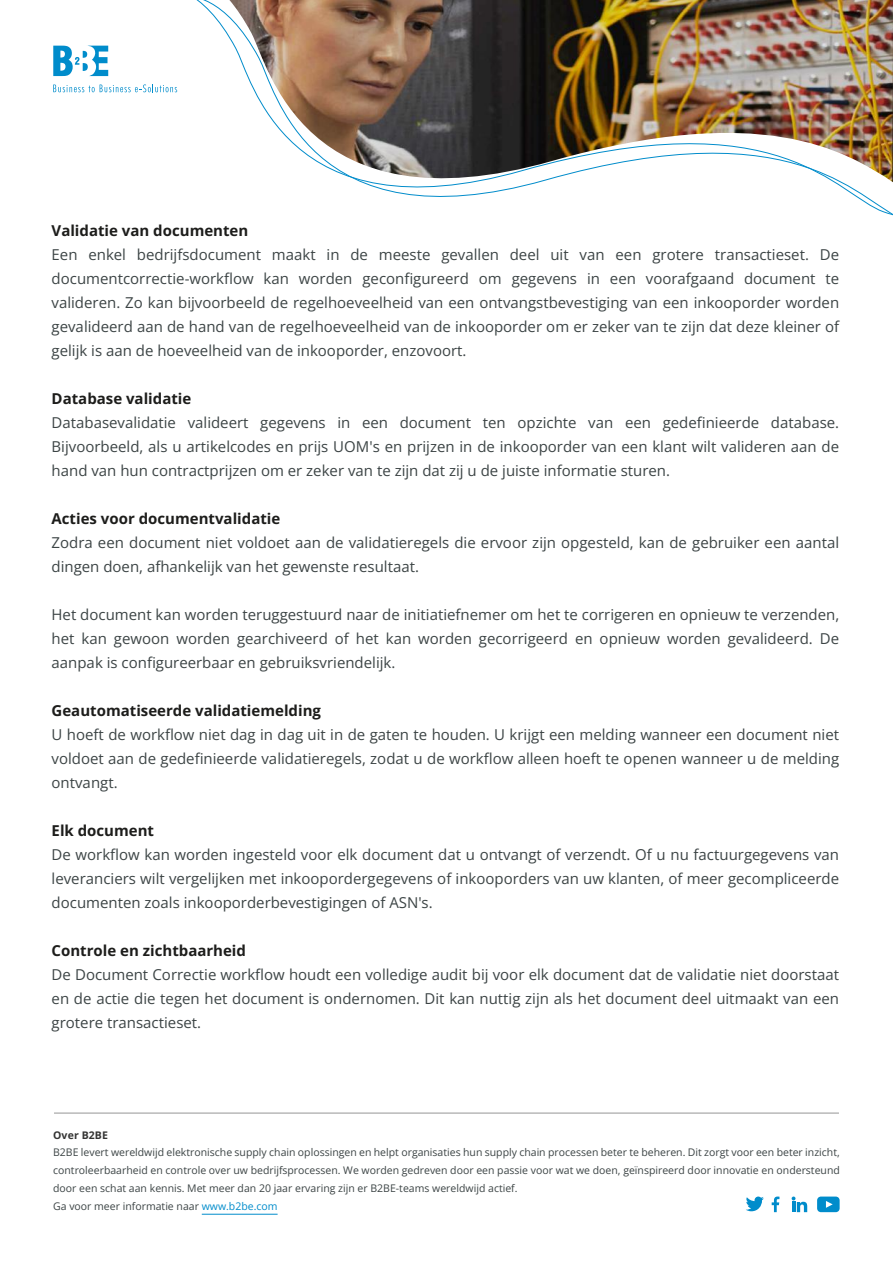
<style>
.page{position:relative;width:893px;height:1263px;background:#fff}
.page>*{position:absolute;margin:0;border:0;box-sizing:border-box;transform-origin:0 0}
.t1{font:15px/24px "Open Sans";color:#3c4445;text-align:justify}
.t2{font:700 15px "Open Sans";color:#1d1d1b}
.t3{font:10.5px/18px "Open Sans";color:#3c4445}
.t4{font:700 10.5px "Open Sans";letter-spacing:.01em;color:#343433}
.s1{color:#008ccb}
</style>
<div class="page">
<svg style="left:53px;top:45px;width:55px;height:31px"></svg>
<svg style="left:53px;top:84px;width:111px;height:8px"></svg>
<img style="left:196px;top:0;width:697px;height:216px">
<svg style="left:772px;top:1196px;width:7px;height:16px"></svg>
<svg style="left:746px;top:1196px;width:18px;height:15px"></svg>
<svg style="left:792px;top:1196px;width:15px;height:16px"></svg>
<svg style="left:817px;top:1196px;width:23px;height:16px"></svg>
<hr style="left:54px;top:1113px;width:785px;height:1px;background:#969696">
<hr style="left:202px;top:1214px;width:76px;height:1px;background:#008ccb">
<p class="t2" style="left:52px;top:220px;width:198px">Validatie van documenten</p>
<p class="t1" style="left:52px;top:242px;width:789px">Een enkel bedrijfsdocument maakt in de meeste gevallen deel uit van een grotere transactieset. De documentcorrectie-workflow kan worden geconfigureerd om gegevens in een voorafgaand document te valideren. Zo kan bijvoorbeeld de regelhoeveelheid van een ontvangstbevestiging van een inkooporder worden gevalideerd aan de hand van de regelhoeveelheid van de inkooporder om er zeker van te zijn dat deze kleiner of gelijk is aan de hoeveelheid van de inkooporder, enzovoort.</p>
<p class="t2" style="left:52px;top:388px;width:141px">Database validatie</p>
<p class="t1" style="left:52px;top:410px;width:789px">Databasevalidatie valideert gegevens in een document ten opzichte van een gedefinieerde database.<br>Bijvoorbeeld, als u artikelcodes en prijs UOM's en prijzen in de inkooporder van een klant wilt valideren aan de hand van hun contractprijzen om er zeker van te zijn dat zij u de juiste informatie sturen.</p>
<p class="t2" style="left:52px;top:508px;width:230px">Acties voor documentvalidatie</p>
<p class="t1" style="left:52px;top:530px;width:789px">Zodra een document niet voldoet aan de validatieregels die ervoor zijn opgesteld, kan de gebruiker een aantal dingen doen, afhankelijk van het gewenste resultaat.</p>
<p class="t1" style="left:52px;top:602px;width:789px">Het document kan worden teruggestuurd naar de initiatiefnemer om het te corrigeren en opnieuw te verzenden, het kan gewoon worden gearchiveerd of het kan worden gecorrigeerd en opnieuw worden gevalideerd. De aanpak is configureerbaar en gebruiksvriendelijk.</p>
<p class="t2" style="left:52px;top:700px;width:271px">Geautomatiseerde validatiemelding</p>
<p class="t1" style="left:52px;top:722px;width:789px">U hoeft de workflow niet dag in dag uit in de gaten te houden. U krijgt een melding wanneer een document niet voldoet aan de gedefinieerde validatieregels, zodat u de workflow alleen hoeft te openen wanneer u de melding ontvangt.</p>
<p class="t2" style="left:52px;top:820px;width:104px">Elk document</p>
<p class="t1" style="left:52px;top:842px;width:789px">De workflow kan worden ingesteld voor elk document dat u ontvangt of verzendt. Of u nu factuurgegevens van leveranciers wilt vergelijken met inkoopordergegevens of inkooporders van uw klanten, of meer gecompliceerde documenten zoals inkooporderbevestigingen of ASN's.</p>
<p class="t2" style="left:52px;top:940px;width:196px">Controle en zichtbaarheid</p>
<p class="t1" style="left:52px;top:962px;width:789px">De Document Correctie workflow houdt een volledige audit bij voor elk document dat de validatie niet doorstaat en de actie die tegen het document is ondernomen. Dit kan nuttig zijn als het document deel uitmaakt van een grotere transactieset.</p>
<p class="t4" style="left:53px;top:1127px;width:56px">Over B2BE</p>
<p class="t3" style="left:53px;top:1143px;width:788px">B2BE levert wereldwijd elektronische supply chain oplossingen en helpt organisaties hun supply chain processen beter te beheren. Dit zorgt voor een beter inzicht, controleerbaarheid en controle over uw bedrijfsprocessen. We worden gedreven door een passie voor wat we doen, geïnspireerd door innovatie en ondersteund door een schat aan kennis. Met meer dan 20 jaar ervaring zijn er B2BE-teams wereldwijd actief.<br>Ga voor meer informatie naar <span class="s1">www.b2be.com</span></p>
</div>
